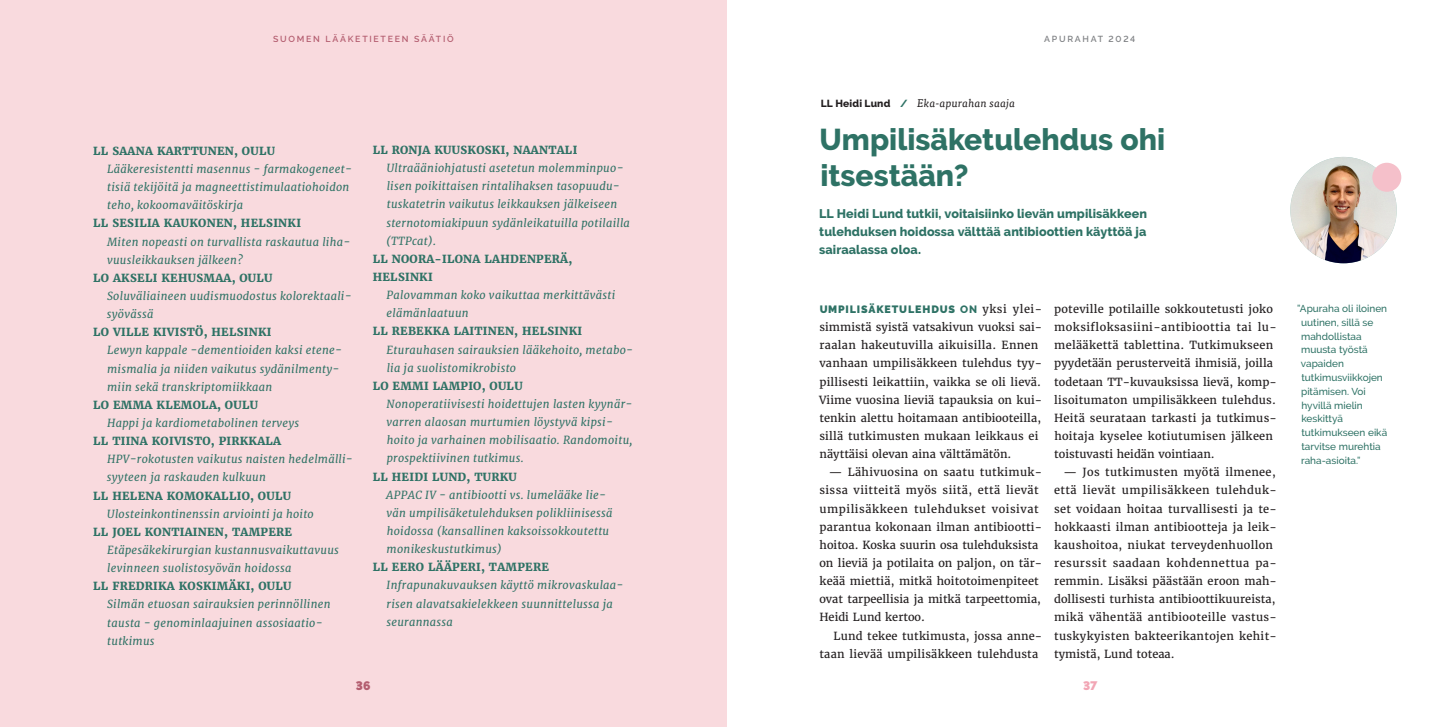
<style>
.page{position:relative;width:1453px;height:727px;background:#fff}
.page>*{position:absolute;margin:0;border:0;box-sizing:border-box;transform-origin:0 0}
.t1{font:800 30px/36.2px "Raleway";color:#2e7265}
.Leipis{font:800 12.5px/18.1px "Raleway";letter-spacing:.005em;color:#2e7265;text-align:justify}
.t2{font:900 12.25px "Raleway";color:#f2a6b5}
.t3{font:900 12.25px "Raleway";color:#b45e70}
.Leipis-2{font:italic 11.25px "Tisa Pro";letter-spacing:.015em;color:#231f20}
.luettelon_tutkimus{font:italic 11.12px/18.1px "Merriweather";letter-spacing:.025em;color:#2e7265}
.Leipis-3{font:11.12px/18.1px "Merriweather";letter-spacing:.02em;color:#231f20}
.luettelon_otsikko{font:800 11.12px/18.1px "Merriweather";letter-spacing:.025em;color:#2e7265}
.Leipis_anfangilla{font:11.12px/18.1px "Merriweather";letter-spacing:.01em;color:#231f20}
.Leipis_anfangilla-2{font:900 10.62px "Raleway";letter-spacing:.08em;color:#2e7265}
.Nosto2{font:500 10px/13.8px "Raleway";color:#2e7265}
.t4{font:600 8.75px "Raleway";letter-spacing:.2em;color:#b45e70}
.t5{font:600 8.75px "Raleway";letter-spacing:.2em;color:#808285}
.s1{font-family:"Raleway";font-weight:800;font-style:normal;font-size:10.25px}
.s2{font-family:"Raleway";font-weight:800;font-style:normal;font-size:10.25px;color:#2e7265}
.s3{font-weight:800}
.s4{font-family:"Merriweather";font-weight:400;font-size:11.12px;color:#231f20}
</style>
<div class="page">
<div style="left:0;top:0;width:726px;height:726px;background:#f9dade"></div>
<img style="left:1290px;top:157px;width:106px;height:106px;border-radius:53px">
<div style="left:1372px;top:163px;width:29px;height:29px;background:#f5c0ca;border-radius:50%"></div>
<p class="t4" style="left:273px;top:34px;width:182px">SUOMEN LÄÄKETIETEEN SÄÄTIÖ</p>
<p class="luettelon_otsikko" style="left:93px;top:142px;width:183px">LL SAANA KARTTUNEN, OULU</p>
<p class="luettelon_tutkimus" style="left:107px;top:160px;width:246px">Lääkeresistentti masennus - farmakogeneet&shy;tisiä tekijöitä ja magneettistimulaatiohoidon teho, kokoomaväitöskirja</p>
<p class="luettelon_otsikko" style="left:93px;top:214px;width:209px">LL SESILIA KAUKONEN, HELSINKI</p>
<p class="luettelon_tutkimus" style="left:107px;top:232px;width:245px">Miten nopeasti on turvallista raskautua liha&shy;vuusleikkauksen jälkeen?</p>
<p class="luettelon_otsikko" style="left:93px;top:268px;width:181px">LO AKSELI KEHUSMAA, OULU</p>
<p class="luettelon_tutkimus" style="left:107px;top:287px;width:246px">Soluväliaineen uudismuodostus kolorektaali&shy;syövässä</p>
<p class="luettelon_otsikko" style="left:93px;top:323px;width:180px">LO VILLE KIVISTÖ, HELSINKI</p>
<p class="luettelon_tutkimus" style="left:107px;top:341px;width:236px">Lewyn kappale -dementioiden kaksi etene&shy;mismalia ja niiden vaikutus sydänilmenty&shy;miin sekä transkriptomiikkaan</p>
<p class="luettelon_otsikko" style="left:93px;top:395px;width:166px">LO EMMA KLEMOLA, OULU</p>
<p class="luettelon_tutkimus" style="left:107px;top:414px;width:194px">Happi ja kardiometabolinen terveys</p>
<p class="luettelon_otsikko" style="left:93px;top:432px;width:189px">LL TIINA KOIVISTO, PIRKKALA</p>
<p class="luettelon_tutkimus" style="left:107px;top:450px;width:247px">HPV-rokotusten vaikutus naisten hedelmälli&shy;syyteen ja raskauden kulkuun</p>
<p class="luettelon_otsikko" style="left:93px;top:486px;width:199px">LL HELENA KOMOKALLIO, OULU</p>
<p class="luettelon_tutkimus" style="left:107px;top:504px;width:208px">Ulosteinkontinenssin arviointi ja hoito</p>
<p class="luettelon_otsikko" style="left:93px;top:522px;width:200px">LL JOEL KONTIAINEN, TAMPERE</p>
<p class="luettelon_tutkimus" style="left:107px;top:540px;width:233px">Etäpesäkekirurgian kustannusvaikuttavuus levinneen suolistosyövän hoidossa</p>
<p class="luettelon_otsikko" style="left:93px;top:577px;width:200px">LL FREDRIKA KOSKIMÄKI, OULU</p>
<p class="luettelon_tutkimus" style="left:107px;top:595px;width:225px">Silmän etuosan sairauksien perinnöllinen tausta - genominlaajuinen assosiaatio&shy;tutkimus</p>
<p class="luettelon_otsikko" style="left:373px;top:141px;width:206px">LL RONJA KUUSKOSKI, NAANTALI</p>
<p class="luettelon_tutkimus" style="left:386px;top:159px;width:245px">Ultraääniohjatusti asetetun molemminpuo&shy;lisen poikittaisen rintalihaksen tasopuudu&shy;tuskatetrin vaikutus leikkauksen jälkeiseen sternotomiakipuun sydänleikatuilla potilailla (TTPcat).</p>
<p class="luettelon_otsikko" style="left:373px;top:250px;width:201px">LL NOORA-ILONA LAHDENPERÄ,<br>HELSINKI</p>
<p class="luettelon_tutkimus" style="left:386px;top:286px;width:230px">Palovamman koko vaikuttaa merkittävästi elämänlaatuun</p>
<p class="luettelon_otsikko" style="left:373px;top:322px;width:211px">LL REBEKKA LAITINEN, HELSINKI</p>
<p class="luettelon_tutkimus" style="left:387px;top:340px;width:248px">Eturauhasen sairauksien lääkehoito, metabo&shy;lia ja suolistomikrobisto</p>
<p class="luettelon_otsikko" style="left:373px;top:376px;width:152px">LO EMMI LAMPIO, OULU</p>
<p class="luettelon_tutkimus" style="left:386px;top:395px;width:247px">Nonoperatiivisesti hoidettujen lasten kyynär&shy;varren alaosan murtumien löystyvä kipsi&shy;hoito ja varhainen mobilisaatio. Randomoitu, prospektiivinen tutkimus.</p>
<p class="luettelon_otsikko" style="left:373px;top:467px;width:146px">LL HEIDI LUND, TURKU</p>
<p class="luettelon_tutkimus" style="left:386px;top:485px;width:228px">APPAC IV - antibiootti vs. lumelääke lie&shy;vän umpilisäketulehduksen polikliinisessä hoidossa (kansallinen kaksoissokkoutettu monikeskustutkimus)</p>
<p class="luettelon_otsikko" style="left:373px;top:558px;width:178px">LL EERO LÄÄPERI, TAMPERE</p>
<p class="luettelon_tutkimus" style="left:386px;top:576px;width:239px">Infrapunakuvauksen käyttö mikrovaskulaa&shy;risen alavatsakielekkeen suunnittelussa ja seurannassa</p>
<p class="t3" style="left:356px;top:678px;width:16px">36</p>
<p class="t5" style="left:1044px;top:34px;width:93px">APURAHAT 2024</p>
<p class="Leipis-2" style="left:821px;top:95px;width:196px"><span class="s1">LL Heidi Lund</span> <span class="s2">/</span> Eka-apurahan saaja</p>
<p class="t1" style="left:819px;top:121px;width:347px">Umpilisäketulehdus ohi itsestään?</p>
<p class="Leipis" style="left:819px;top:204px;width:329px">LL Heidi Lund tutkii, voitaisiinko lievän umpilisäkkeen tulehduksen hoidossa välttää antibioottien käyttöä ja sairaalassa oloa.</p>
<p class="Leipis_anfangilla-2" style="left:820px;top:303px;width:224px">UMPILISÄKETULEHDUS <span class="s3">ON</span> <span class="s4">yksi ylei-</span></p>
<p class="Leipis_anfangilla" style="left:819px;top:318px;width:225px">simmistä syistä vatsakivun vuoksi sai&shy;raalan hakeutuvilla aikuisilla. Ennen vanhaan umpilisäkkeen tulehdus tyy&shy;pillisesti leikattiin, vaikka se oli lievä.<br>Viime vuosina lieviä tapauksia on kui&shy;tenkin alettu hoitamaan antibiooteilla, sillä tutkimusten mukaan leikkaus ei näyttäisi olevan aina välttämätön.</p>
<p class="Leipis-3" style="left:819px;top:463px;width:224px;text-indent:9px">— Lähivuosina on saatu tutkimuk&shy;sissa viitteitä myös siitä, että lievät umpilisäkkeen tulehdukset voisivat parantua kokonaan ilman antibiootti&shy;hoitoa. Koska suurin osa tulehduksista on lieviä ja potilaita on paljon, on tär&shy;keää miettiä, mitkä hoitotoimenpiteet ovat tarpeellisia ja mitkä tarpeettomia, Heidi Lund kertoo.</p>
<p class="Leipis-3" style="left:819px;top:626px;width:224px;text-indent:14px">Lund tekee tutkimusta, jossa anne&shy;taan lievää umpilisäkkeen tulehdusta</p>
<p class="Leipis-3" style="left:1054px;top:300px;width:224px">poteville potilaille sokkoutetusti joko moksifloksasiini-antibioottia tai lu&shy;melääkettä tablettina. Tutkimukseen pyydetään perusterveitä ihmisiä, joilla todetaan TT-kuvauksissa lievä, komp&shy;lisoitumaton umpilisäkkeen tulehdus.<br>Heitä seurataan tarkasti ja tutkimus&shy;hoitaja kyselee kotiutumisen jälkeen toistuvasti heidän vointiaan.</p>
<p class="Leipis-3" style="left:1054px;top:463px;width:224px;text-indent:9px">— Jos tutkimusten myötä ilmenee, että lievät umpilisäkkeen tulehduk&shy;set voidaan hoitaa turvallisesti ja te&shy;hokkaasti ilman antibiootteja ja leik&shy;kaushoitoa, niukat terveydenhuollon resurssit saadaan kohdennettua pa&shy;remmin. Lisäksi päästään eroon mah&shy;dollisesti turhista antibioottikuureista, mikä vähentää antibiooteille vastus&shy;tuskykyisten bakteerikantojen kehit&shy;tymistä, Lund toteaa.</p>
<p class="t2" style="left:1083px;top:678px;width:16px">37</p>
<p class="Nosto2" style="left:1301px;top:302px;width:88px;text-indent:-4px">”Apuraha oli iloinen uutinen, sillä se mahdollistaa muusta työstä vapaiden tutkimusviikkojen pitämisen. Voi hyvillä mielin keskittyä tutkimukseen eikä tarvitse murehtia raha-asioita.”</p>
</div>
